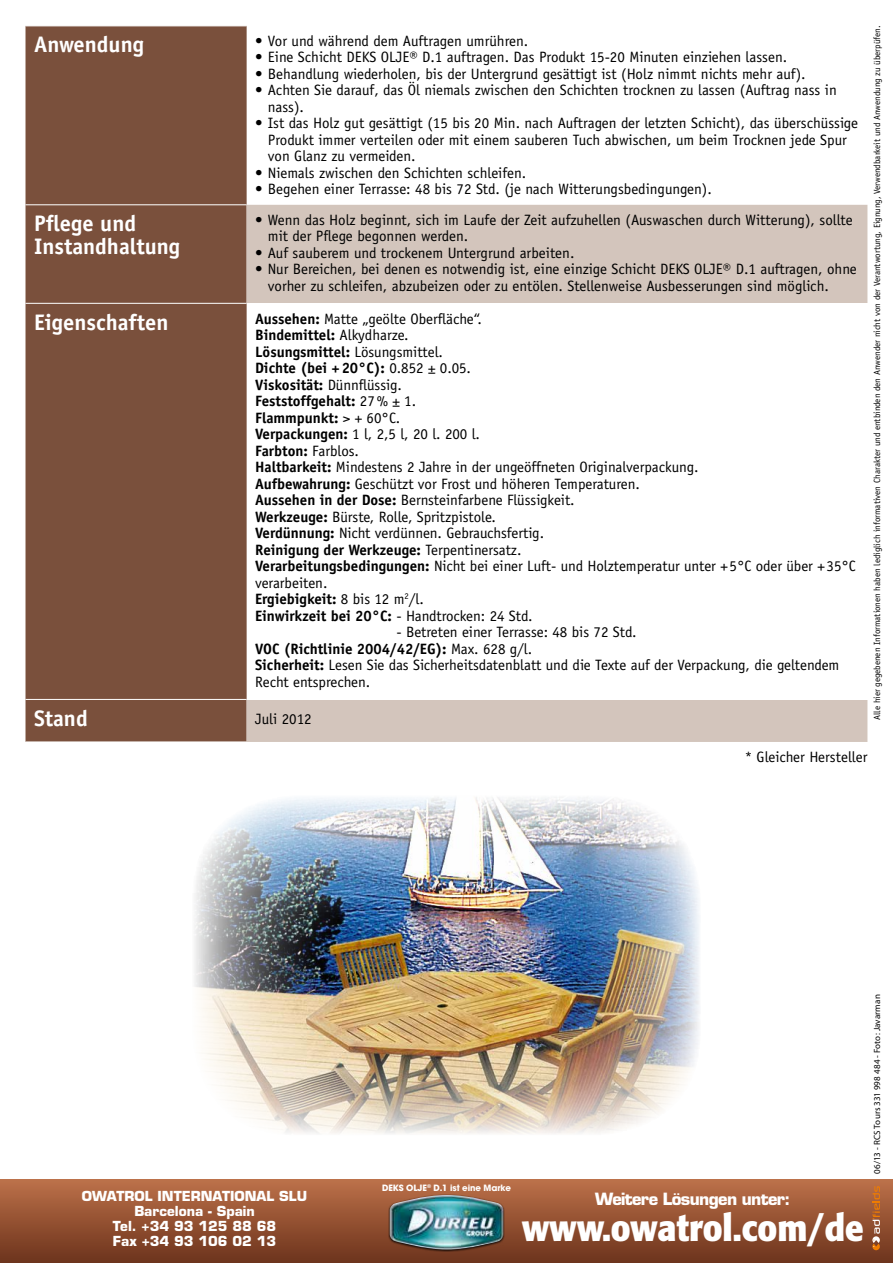
<style>
.page{position:relative;width:893px;height:1263px;background:#fff}
.page>*{position:absolute;margin:0;border:0;box-sizing:border-box;transform-origin:0 0}
.t1{font:700 36.6px "Formata";color:#fff;scale:.9 1}
.t2{font:700 22.5px/22.5px "Officina Sans";color:#fff}
.t3{font:700 16.5px "Eurostile";letter-spacing:-.04em;color:#fff}
.t4{font:15px/16.5px "Officina Sans";color:#000}
.t5{font:700 13.5px/14.9px "Eurostile";color:#fff;text-align:center}
.t6{font:9px "Officina Sans";color:#000}
.t7{font:9px "Myriad MM 400 600";letter-spacing:.015em;color:#000}
.t8{font:700 8.7px "Avant Garde";letter-spacing:-.01em;color:#fff}
.s1{font-weight:700}
</style>
<div class="page">
<div style="left:26px;top:27px;width:221px;height:714px;background:#7a503c"></div>
<div style="left:247px;top:205px;width:620px;height:537px;background:#d3c5bc"></div>
<div style="left:247px;top:303px;width:620px;height:396px;background:#fff"></div>
<hr style="left:26px;top:204px;width:221px;height:1px;background:#fff">
<hr style="left:26px;top:303px;width:221px;height:1px;background:#fff">
<hr style="left:26px;top:699px;width:221px;height:1px;background:#fff">
<div style="left:0;top:1179px;width:893px;height:84px;background:linear-gradient(to bottom,#bd7149,#6d341d)"></div>
<div style="left:388px;top:1194px;width:117px;height:58px;background:#000;opacity:.9"></div>
<img style="left:390px;top:1195px;width:113px;height:54px">
<svg style="left:872px;top:1186px;width:8px;height:64px"></svg>
<img style="left:194px;top:797px;width:505px;height:337px">
<p class="t6" style="left:872px;top:720px;width:696px;rotate:-90deg">Alle hier gegebenen Informationen haben lediglich informativen Charakter und entbinden den Anwender nicht von der Verantwortung, Eignung, Verwendbarkeit und Anwendung zu überpüfen.</p>
<h2 class="t2" style="left:34px;top:33px;width:112px">Anwendung</h2>
<p class="t4" style="left:255px;top:32px;width:275px">• Vor und während dem Auftragen umrühren.</p>
<p class="t4" style="left:255px;top:49px;width:534px">• Eine Schicht DEKS OLJE® D.1 auftragen. Das Produkt 15-20 Minuten einziehen lassen.</p>
<p class="t4" style="left:255px;top:65px;width:552px">• Behandlung wiederholen, bis der Untergrund gesättigt ist (Holz nimmt nichts mehr auf).</p>
<p class="t4" style="left:268px;top:82px;width:570px;text-indent:-13px">• Achten Sie darauf, das Öl niemals zwischen den Schichten trocknen zu lassen (Auftrag nass in nass).</p>
<p class="t4" style="left:268px;top:115px;width:592px;text-indent:-13px">• Ist das Holz gut gesättigt (15 bis 20 Min. nach Auftragen der letzten Schicht), das überschüssige<br>Produkt immer verteilen oder mit einem sauberen Tuch abwischen, um beim Trocknen jede Spur von Glanz zu vermeiden.</p>
<p class="t4" style="left:255px;top:164px;width:273px">• Niemals zwischen den Schichten schleifen.</p>
<p class="t4" style="left:255px;top:181px;width:458px">• Begehen einer Terrasse: 48 bis 72 Std. (je nach Witterungsbedingungen).</p>
<h2 class="t2" style="left:34px;top:212px;width:148px">Pflege und<br>Instandhaltung</h2>
<p class="t4" style="left:268px;top:211px;width:586px;text-indent:-13px">• Wenn das Holz beginnt, sich im Laufe der Zeit aufzuhellen (Auswaschen durch Witterung), sollte mit der Pflege begonnen werden.</p>
<p class="t4" style="left:255px;top:244px;width:321px">• Auf sauberem und trockenem Untergrund arbeiten.</p>
<p class="t4" style="left:268px;top:261px;width:590px;text-indent:-13px">• Nur Bereichen, bei denen es notwendig ist, eine einzige Schicht DEKS OLJE® D.1 auftragen, ohne vorher zu schleifen, abzubeizen oder zu entölen. Stellenweise Ausbesserungen sind möglich.</p>
<h2 class="t2" style="left:34px;top:310px;width:136px">Eigenschaften</h2>
<p class="t4" style="left:255px;top:310px;width:602px"><span class="s1">Aussehen:</span> Matte „geölte Oberfläche“.<br><span class="s1">Bindemittel:</span> Alkydharze.<br><span class="s1">Lösungsmittel:</span> Lösungsmittel.<br><span class="s1">Dichte (bei +20°C):</span> 0.852 ± 0.05.<br><span class="s1">Viskosität:</span> Dünnflüssig.<br><span class="s1">Feststoffgehalt:</span> 27% ± 1.<br><span class="s1">Flammpunkt:</span> &gt; + 60°C.<br><span class="s1">Verpackungen:</span> 1 l, 2,5 l, 20 l. 200 l.<br><span class="s1">Farbton:</span> Farblos.<br><span class="s1">Haltbarkeit:</span> Mindestens 2 Jahre in der ungeöffneten Originalverpackung.<br><span class="s1">Aufbewahrung:</span> Geschützt vor Frost und höheren Temperaturen.<br><span class="s1">Aussehen in der Dose:</span> Bernsteinfarbene Flüssigkeit.<br><span class="s1">Werkzeuge:</span> Bürste, Rolle, Spritzpistole.<br><span class="s1">Verdünnung:</span> Nicht verdünnen. Gebrauchsfertig.<br><span class="s1">Reinigung der Werkzeuge:</span> Terpentinersatz.<br><span class="s1">Verarbeitungsbedingungen:</span> Nicht bei einer Luft- und Holztemperatur unter +5°C oder über +35°C verarbeiten.<br><span class="s1">Ergiebigkeit:</span> 8 bis 12 m<sup>2</sup>/l.<br><span class="s1">Einwirkzeit bei 20°C:</span> - Handtrocken: 24 Std.</p>
<p class="t4" style="left:255px;top:624px;width:586px;text-indent:141px">- Betreten einer Terrasse: 48 bis 72 Std.<br><span class="s1">VOC (Richtlinie 2004/42/EG):</span> Max. 628 g/l.<br><span class="s1">Sicherheit:</span> Lesen Sie das Sicherheitsdatenblatt und die Texte auf der Verpackung, die geltendem Recht entsprechen.</p>
<h2 class="t2" style="left:34px;top:706px;width:55px">Stand</h2>
<p class="t4" style="left:255px;top:711px;width:58px">Juli 2012</p>
<p class="t4" style="left:745px;top:748px;width:124px">* Gleicher Hersteller</p>
<p class="t5" style="left:82px;top:1189px;width:227px">Owatrol Internatio nal SLU<br>Barcelona - Spain<br>Tel. +34 93 125 88 68<br>Fax +34 93 106 02 13</p>
<p class="t8" style="left:382px;top:1182px;width:130px">DEKS OLJE<sup>®</sup> D.1 ist eine Marke</p>
<p class="t3" style="left:595px;top:1189px;width:197px">Weitere Lösungen unter:</p>
<h1 class="t1" style="left:522px;top:1205px;width:381px">www.owatrol.com/de</h1>
<p class="t7" style="left:873px;top:1174px;width:181px;rotate:-90deg">06/13 - RCS Tours 331 998 484 - Foto: Javarman</p>
</div>
